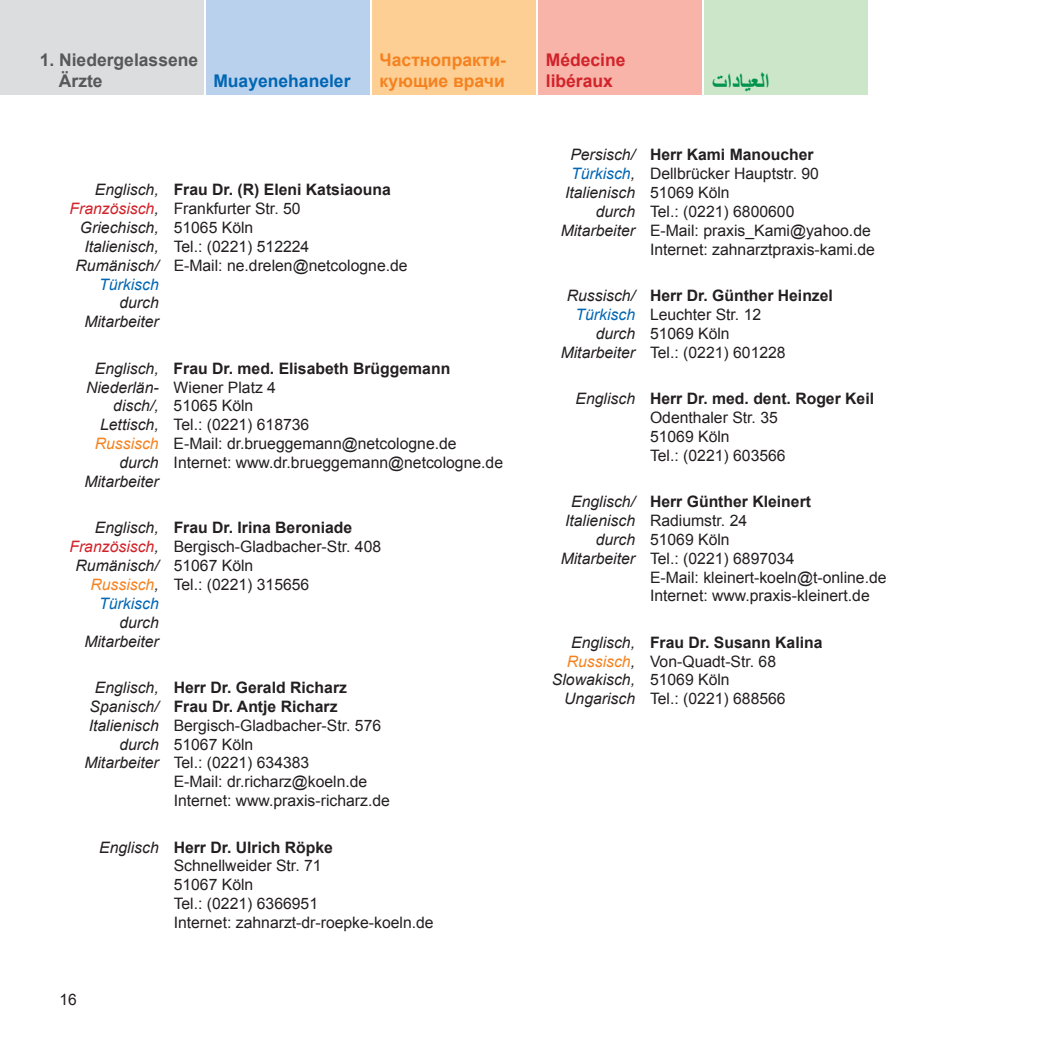
<style>
.page{position:relative;width:1042px;height:1042px;background:#fff}
.page>*{position:absolute;margin:0;border:0;box-sizing:border-box;transform-origin:0 0}
.t1{font:700 22.75px "Arial";color:#00944d}
.t2{font:700 17.5px "Arial";color:#f58220}
.t3{font:700 17.5px/21px "Arial";color:#57585a}
.t4{font:700 17.5px/21px "Arial";color:#d1232a}
.t5{font:700 17.5px "Arial";color:#0166b3}
.t6{font:15.75px/18.9px "Arial";color:#231f20}
.t7{font:italic 15.75px/18.9px "Arial";color:#231f20;text-align:right}
.t8{font:700 15.75px/18.9px "Arial";color:#231f20}
.t9{font:italic 15.75px "Arial";color:#0166b3}
.t10{font:italic 15.75px "Arial";color:#f58220}
.s1{color:#d1232a}
.s2{color:#f58220}
.s3{color:#0166b3}
.s4{font-style:italic}
.s5{font-weight:700}
</style>
<div class="page">
<div style="left:538px;top:0;width:164px;height:94px;background:#f9b4aa"></div>
<div style="left:372px;top:0;width:164px;height:94px;background:#fdcf94"></div>
<div style="left:206px;top:0;width:164px;height:94px;background:#b9d1ec"></div>
<div style="left:704px;top:0;width:164px;height:94px;background:#cce6ca"></div>
<div style="left:0;top:0;width:203px;height:94px;background:#dcdddf"></div>
<p class="t3" style="left:59px;top:50px;width:141px;text-indent:-19px">1. Niedergelassene<br>Ärzte</p>
<p class="t2" style="left:379px;top:48px;width:128px">Частнопракти-</p>
<p class="t5" style="left:213px;top:69px;width:139px">Muayenehaneler</p>
<p class="t2" style="left:379px;top:69px;width:127px">кующие врачи</p>
<p class="t7" style="left:69px;top:180px;width:91px">Englisch,<br><span class="s1">Französisch</span>,<br>Griechisch,<br>Italienisch,<br>Rumänisch/</p>
<p class="t9" style="left:99px;top:274px;width:61px">Türkisch</p>
<p class="t7" style="left:84px;top:294px;width:76px">durch<br>Mitarbeiter</p>
<p class="t8" style="left:174px;top:181px;width:219px">Frau Dr. (R) Eleni Katsiaouna</p>
<p class="t6" style="left:174px;top:199px;width:235px">Frankfurter Str. 50<br>51065 Köln<br>Tel.: (0221) 512224<br>E-Mail: ne.drelen@netcologne.de</p>
<p class="t7" style="left:86px;top:359px;width:74px">Englisch,<br>Niederlän&shy;disch/,<br>Lettisch,</p>
<p class="t10" style="left:95px;top:433px;width:65px">Russisch</p>
<p class="t7" style="left:84px;top:453px;width:76px">durch<br>Mitarbeiter</p>
<p class="t8" style="left:174px;top:359px;width:278px">Frau Dr. med. Elisabeth Brüggemann</p>
<p class="t6" style="left:174px;top:378px;width:331px">Wiener Platz 4<br>51065 Köln<br>Tel.: (0221) 618736<br>E-Mail: dr.brueggemann@netcologne.de<br>Internet: www.dr.brueggemann@netcologne.de</p>
<p class="t7" style="left:69px;top:518px;width:91px">Englisch,<br><span class="s1">Französisch</span>,<br>Rumänisch/<br><span class="s2">Russisch</span>,<br><span class="s3">Türkisch</span></p>
<p class="t7" style="left:84px;top:613px;width:76px">durch<br>Mitarbeiter</p>
<p class="t8" style="left:174px;top:519px;width:180px">Frau Dr. Irina Beroniade</p>
<p class="t6" style="left:174px;top:537px;width:209px">Bergisch-Gladbacher-Str. 408<br>51067 Köln<br>Tel.: (0221) 315656</p>
<p class="t7" style="left:84px;top:678px;width:76px">Englisch,<br>Spanisch/<br>Italienisch durch<br>Mitarbeiter</p>
<p class="t8" style="left:174px;top:678px;width:175px">Herr Dr. Gerald Richarz<br>Frau Dr. Antje Richarz</p>
<p class="t6" style="left:174px;top:716px;width:218px">Bergisch-Gladbacher-Str. 576<br>51067 Köln<br>Tel.: (0221) 634383<br>E-Mail: dr.richarz@koeln.de<br>Internet: www.praxis-richarz.de</p>
<p class="t6" style="left:174px;top:837px;width:261px;text-indent:-74px"><span class="s4">Englisch</span> <span class="s5">Herr Dr. Ulrich Röpke<br></span>Schnellweider Str. 71<br>51067 Köln<br>Tel.: (0221) 6366951<br>Internet: zahnarzt-dr-roepke-koeln.de</p>
<p class="t6" style="left:60px;top:990px;width:19px">16</p>
<p class="t4" style="left:546px;top:50px;width:81px">Médecine libéraux</p>
<h1 class="t1" style="left:712px;top:67px;width:59px">ت العيادا</h1>
<p class="t7" style="left:561px;top:146px;width:76px">Persisch/<br><span class="s3">Türkisch</span>,<br>Italienisch durch<br>Mitarbeiter</p>
<p class="t8" style="left:650px;top:146px;width:165px">Herr Kami Manoucher</p>
<p class="t6" style="left:650px;top:164px;width:226px">Dellbrücker Hauptstr. 90<br>51069 Köln<br>Tel.: (0221) 6800600<br>E-Mail: praxis_Kami@yahoo.de<br>Internet: zahnarztpraxis-kami.de</p>
<p class="t7" style="left:567px;top:286px;width:70px">Russisch/</p>
<p class="t9" style="left:575px;top:304px;width:61px">Türkisch</p>
<p class="t7" style="left:561px;top:324px;width:76px">durch<br>Mitarbeiter</p>
<p class="t8" style="left:650px;top:287px;width:184px">Herr Dr. Günther Heinzel</p>
<p class="t6" style="left:650px;top:305px;width:137px">Leuchter Str. 12<br>51069 Köln<br>Tel.: (0221) 601228</p>
<p class="t6" style="left:650px;top:389px;width:226px;text-indent:-74px"><span class="s4">Englisch</span> <span class="s5">Herr Dr. med. dent. Roger Keil<br></span>Odenthaler Str. 35<br>51069 Köln<br>Tel.: (0221) 603566</p>
<p class="t7" style="left:561px;top:492px;width:76px">Englisch/<br>Italienisch durch<br>Mitarbeiter</p>
<p class="t8" style="left:650px;top:492px;width:163px">Herr Günther Kleinert</p>
<p class="t6" style="left:650px;top:511px;width:238px">Radiumstr. 24<br>51069 Köln<br>Tel.: (0221) 6897034<br>E-Mail: kleinert-koeln@t-online.de<br>Internet: www.praxis-kleinert.de</p>
<p class="t7" style="left:552px;top:633px;width:85px">Englisch,<br><span class="s2">Russisch</span>,<br>Slowakisch,<br>Ungarisch</p>
<p class="t8" style="left:650px;top:633px;width:174px">Frau Dr. Susann Kalina</p>
<p class="t6" style="left:650px;top:652px;width:137px">Von-Quadt-Str. 68<br>51069 Köln<br>Tel.: (0221) 688566</p>
</div>
